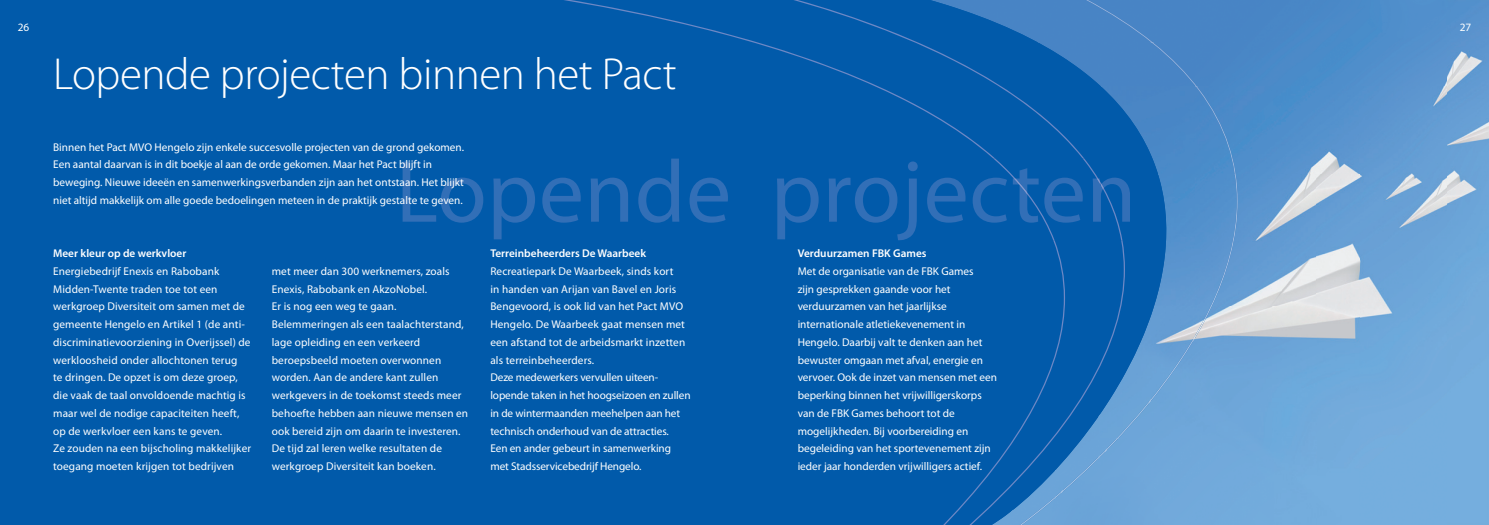
<style>
.page{position:relative;width:1489px;height:525px;background:#fff}
.page>*{position:absolute;margin:0;border:0;box-sizing:border-box;transform-origin:0 0}
.t1{font:89.12px "Myriad Pro";letter-spacing:.005em;color:#326fb7}
.t2{font:300 45px "Myriad Pro";letter-spacing:-.01em;color:#fff}
.t3{font:11.25px/17.8px "Myriad Pro";color:#fff}
.t4{font:600 11.25px "Myriad Pro";color:#fff}
</style>
<div class="page">
<div style="left:0;top:0;width:1488px;height:524px;background:#015aaa"></div>
<div style="left:1153px;top:0;width:293px;height:42px;background:#4987c6"></div>
<img style="left:1446px;top:0;width:42px;height:524px">
<img style="left:1124px;top:42px;width:322px;height:44px">
<img style="left:1124px;top:86px;width:235px;height:88px">
<img style="left:1359px;top:86px;width:87px;height:438px">
<img style="left:1154px;top:174px;width:161px;height:132px">
<img style="left:1315px;top:174px;width:44px;height:350px">
<img style="left:1124px;top:306px;width:192px;height:218px">
<img style="left:1124px;top:0;width:29px;height:43px">
<div style="left:1150px;top:42px;width:47px;height:45px;background:#4884c5"></div>
<img style="left:1193px;top:86px;width:44px;height:264px">
<img style="left:1149px;top:336px;width:45px;height:67px">
<img style="left:1124px;top:399px;width:26px;height:53px">
<svg style="left:1065px;top:0;width:59px;height:524px"></svg>
<svg style="left:1082px;top:158px;width:40px;height:82px"></svg>
<svg style="left:564px;top:0;width:501px;height:524px"></svg>
<svg style="left:993px;top:158px;width:61px;height:82px"></svg>
<p class="t3" style="left:18px;top:19px;width:13px">26</p>
<p class="t3" style="left:1459px;top:19px;width:13px">27</p>
<h2 class="t2" style="left:53px;top:56px;width:625px">Lopende projecten binnen het Pact</h2>
<p class="t3" style="left:53px;top:139px;width:412px">Binnen het Pact MVO Hengelo zijn enkele succesvolle projecten van de grond gekomen.<br>Een aantal daarvan is in dit boekje al aan de orde gekomen. Maar het Pact blijft in beweging. Nieuwe ideeën en samenwerkingsverbanden zijn aan het ontstaan. Het blijkt niet altijd makkelijk om alle goede bedoelingen meteen in de praktijk gestalte te geven.</p>
<h1 class="t1" style="left:395px;top:158px;width:742px">Lopende projecten</h1>
<p class="t4" style="left:797px;top:249px;width:130px">Verduurzamen FBK Games</p>
<p class="t3" style="left:797px;top:263px;width:201px">Met de organisatie van de FBK Games<br>zijn gesprekken gaande voor het verduurzamen van het jaarlijkse internationale atletiekevenement in Hengelo. Daarbij valt te denken aan het bewuster omgaan met afval, energie en vervoer. Ook de inzet van mensen met een beperking binnen het vrijwilligerskorps van de FBK Games behoort tot de mogelijkheden. Bij voorbereiding en begeleiding van het sportevenement zijn ieder jaar honderden vrijwilligers actief.</p>
<p class="t4" style="left:53px;top:249px;width:135px">Meer kleur op de werkvloer</p>
<p class="t3" style="left:53px;top:263px;width:199px">Energiebedrijf Enexis en Rabobank Midden-Twente traden toe tot een werkgroep Diversiteit om samen met de gemeente Hengelo en Artikel 1 (de anti&shy;discriminatievoorziening in Overijssel) de werkloosheid onder allochtonen terug<br>te dringen. De opzet is om deze groep, die vaak de taal onvoldoende machtig is maar wel de nodige capaciteiten heeft, op de werkvloer een kans te geven.<br>Ze zouden na een bijscholing makkelijker toegang moeten krijgen tot bedrijven</p>
<p class="t3" style="left:272px;top:263px;width:198px">met meer dan 300 werknemers, zoals Enexis, Rabobank en AkzoNobel.<br>Er is nog een weg te gaan.<br>Belemmeringen als een taalachterstand, lage opleiding en een verkeerd beroepsbeeld moeten overwonnen worden. Aan de andere kant zullen werkgevers in de toekomst steeds meer behoefte hebben aan nieuwe mensen en ook bereid zijn om daarin te investeren.<br>De tijd zal leren welke resultaten de werkgroep Diversiteit kan boeken.</p>
<p class="t4" style="left:490px;top:249px;width:157px">Terreinbeheerders De Waarbeek</p>
<p class="t3" style="left:490px;top:263px;width:202px">Recreatiepark De Waarbeek, sinds kort<br>in handen van Arijan van Bavel en Joris Bengevoord, is ook lid van het Pact MVO Hengelo. De Waarbeek gaat mensen met een afstand tot de arbeidsmarkt inzetten als terreinbeheerders.<br>Deze mede werkers vervullen uiteen&shy;lopende taken in het hoogseizoen en zullen in de wintermaanden meehelpen aan het technisch onderhoud van de attracties.<br>Een en ander gebeurt in samenwerking met Stadsservicebedrijf Hengelo.</p>
</div>
